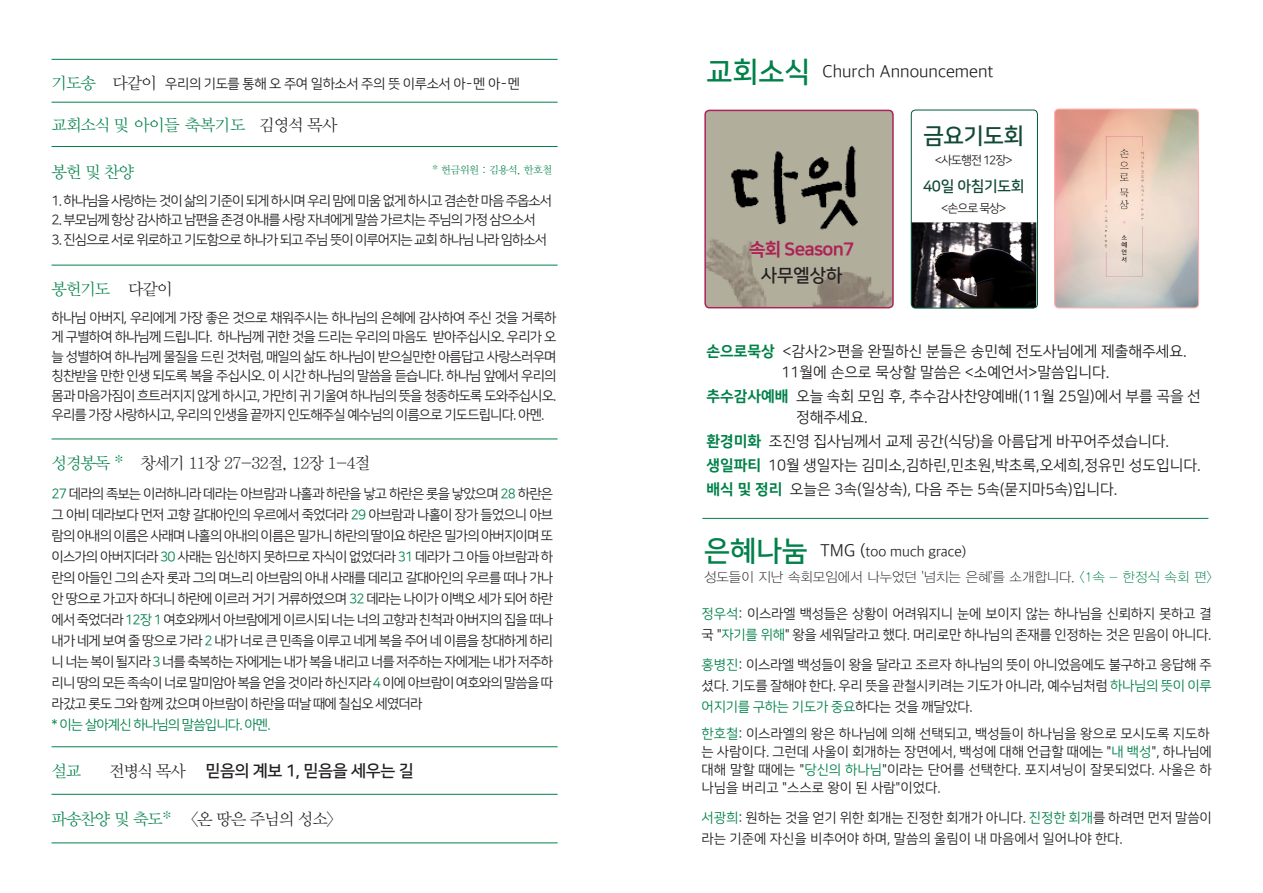
<style>
.page{position:relative;width:1263px;height:893px;background:#fff}
.page>*{position:absolute;margin:0;border:0;box-sizing:border-box;transform-origin:0 0}
.t1{font:22.5px "Nanum Square OTFB";letter-spacing:-.02em;color:#124a36}
.t2{font:300 18px "Apple SD Gothic Neo";color:#231f20}
.t3{font:18px "Nanum Square OTFEB";letter-spacing:-.04em;color:#ac2356}
.t4{font:18px "Nanum Square OTFB";color:#231f20}
.t5{font:16.5px "YDIY Mj O320";letter-spacing:-.065em;color:#231f20}
.t6{font:16.5px "YDIY Mj O320";letter-spacing:-.065em;color:#018149}
.t7{font:16.5px "Nanum Square OTFB";letter-spacing:-.025em;color:#231f20}
.t8{font:15px/21px "Nanum Square OTFR";color:#231f20}
.t9{font:300 15px "Apple SD Gothic Neo";color:#231f20}
.t10{font:15px "Nanum Square OTFB";letter-spacing:-.02em;color:#124a36}
.t11{font:13.5px/21px "Nanum Square OTFR";letter-spacing:-.02em;color:#231f20;text-align:justify}
.t12{font:13.5px "Nanum Square OTFR";letter-spacing:-.07em;color:#231f20}
.t13{font:13.5px/21px "Nanum Square OTFR";color:#231f20}
.t14{font:13.5px "YDIYGO310";color:#231f20}
.t15{font:13.5px "Nanum Square OTFR";letter-spacing:-.06em;color:#018149}
.t16{font:12px "Nanum Square OTFR";letter-spacing:-.08em;color:#231f20}
.t17{font:10.5px "YDIY Mj O320";letter-spacing:-.05em;color:#018149}
.s1{font-family:"YDIY Mj O320";font-size:16.5px;color:#018149}
.s2{font-family:"YDIY Mj O320";font-size:16.5px}
.s3{color:#231f20}
.s4{color:#018149}
.s5{font-family:"YDIY Mj O320"}
.s6{font-family:"Nanum Square OTFB";font-weight:400;font-size:28.5px;color:#018149}
.s7{font-family:"Nanum Square OTFEB";color:#018149}
.s8{font-size:18px}
</style>
<div class="page">
<hr style="left:52px;top:843px;width:506px;height:1px;background:#018149">
<hr style="left:52px;top:794px;width:506px;height:1px;background:#018149">
<hr style="left:52px;top:746px;width:506px;height:1px;background:#018149">
<hr style="left:52px;top:59px;width:506px;height:1px;background:#018149">
<hr style="left:52px;top:146px;width:506px;height:1px;background:#018149">
<hr style="left:52px;top:102px;width:506px;height:1px;background:#018149">
<hr style="left:52px;top:265px;width:506px;height:1px;background:#018149">
<hr style="left:52px;top:439px;width:506px;height:1px;background:#018149">
<img style="left:911px;top:222px;width:125px;height:86px">
<div style="left:911px;top:110px;width:127px;height:198px;border:1px solid #00593b;border-radius:4px"></div>
<img style="left:707px;top:113px;width:186px;height:195px">
<div style="left:704px;top:110px;width:190px;height:198px;border:2px solid #ac2356;border-radius:4px"></div>
<hr style="left:702px;top:518px;width:506px;height:1px;background:#018149">
<img style="left:1055px;top:109px;width:143px;height:199px">
<div style="left:1054px;top:109px;width:145px;height:199px;border:1px solid #ffadad;border-radius:4px"></div>
<p class="t11" style="left:52px;top:73px;width:470px"><span class="s1">기도송</span> <span class="s2">다같이</span> 우리의 기도를 통해 오 주여 일하소서 주의 뜻 이루소서 아-멘 아-멘</p>
<p class="t6" style="left:52px;top:116px;width:287px">교회소식 및 아이들 축복기도 <span class="s3">김영석 목사</span></p>
<p class="t6" style="left:52px;top:164px;width:84px">봉헌 및 찬양</p>
<p class="t12" style="left:52px;top:194px;width:502px">1. 하나님을 사랑하는 것이 삶의 기준이 되게 하시며 우리 맘에 미움 없게 하시고 겸손한 마음 주옵소서</p>
<p class="t12" style="left:52px;top:213px;width:486px">2. 부모님께 항상 감사하고 남편을 존경 아내를 사랑 자녀에게 말씀 가르치는 주님의 가정 삼으소서</p>
<p class="t12" style="left:52px;top:233px;width:497px">3. 진심으로 서로 위로하고 기도함으로 하나가 되고 주님 뜻이 이루어지는 교회 하나님 나라 임하소서</p>
<p class="t17" style="left:432px;top:165px;width:121px">* 헌금위원 : 김용석, 한호철</p>
<p class="t6" style="left:52px;top:280px;width:122px">봉헌기도 <span class="s3">다같이</span></p>
<p class="t11" style="left:52px;top:308px;width:506px;line-height:19.5px">하나님 아버지, 우리에게 가장 좋은 것으로 채워주시는 하나님의 은혜에 감사하여 주신 것을 거룩하 게 구별하여 하나님께 드립니다. 하나님께 귀한 것을 드리는 우리의 마음도 받아주십시오. 우리가 오 늘 성별하여 하나님께 물질을 드린 것처럼, 매일의 삶도 하나님이 받으실만한 아름답고 사랑스러우며 칭찬받을 만한 인생 되도록 복을 주십시오. 이 시간 하나님의 말씀을 듣습니다. 하나님 앞에서 우리의 몸과 마음가짐이 흐트러지지 않게 하시고, 가만히 귀 기울여 하나님의 뜻을 청종하도록 도와주십시오. 우리를 가장 사랑하시고, 우리의 인생을 끝까지 인도해주실 예수님의 이름으로 기도드립니다. 아멘.</p>
<p class="t5" style="left:52px;top:454px;width:320px"><span class="s4">성경봉독 *</span> 창세기 11장 27-32절, 12장 1-4절</p>
<p class="t11" style="left:52px;top:484px;width:503px"><span class="s4">27</span> 데라의 족보는 이러하니라 데라는 아브람과 나홀과 하란을 낳고 하란은 롯을 낳았으며 <span class="s4">28</span> 하란은 그 아비 데라보다 먼저 고향 갈대아인의 우르에서 죽었더라 <span class="s4">29</span> 아브람과 나홀이 장가 들었으니 아브 람의 아내의 이름은 사래며 나홀의 아내의 이름은 밀가니 하란의 딸이요 하란은 밀가의 아버지이며 또 이스가의 아버지더라 <span class="s4">30</span> 사래는 임신하지 못하므로 자식이 없었더라 <span class="s4">31</span> 데라가 그 아들 아브람과 하 란의 아들인 그의 손자 롯과 그의 며느리 아브람의 아내 사래를 데리고 갈대아인의 우르를 떠나 가나 안 땅으로 가고자 하더니 하란에 이르러 거기 거류하였으며 <span class="s4">32</span> 데라는 나이가 이백오 세가 되어 하란 에서 죽었더라 <span class="s4">12장 1</span> 여호와께서 아브람에게 이르시되 너는 너의 고향과 친척과 아버지의 집을 떠나 내가 네게 보여 줄 땅으로 가라 <span class="s4">2</span> 내가 너로 큰 민족을 이루고 네게 복을 주어 네 이름을 창대하게 하리 니 너는 복이 될지라 <span class="s4">3</span> 너를 축복하는 자에게는 내가 복을 내리고 너를 저주하는 자에게는 내가 저주하 리니 땅의 모든 족속이 너로 말미암아 복을 얻을 것이라 하신지라 <span class="s4">4</span> 이에 아브람이 여호와의 말씀을 따 라갔고 롯도 그와 함께 갔으며 아브람이 하란을 떠날 때에 칠십오 세였더라</p>
<p class="t15" style="left:52px;top:718px;width:221px">* 이는 살아계신 하나님의 말씀입니다. 아멘.</p>
<p class="t6" style="left:52px;top:763px;width:31px">설교</p>
<p class="t7" style="left:109px;top:762px;width:306px"><span class="s5">전병식 목사</span> 믿음의 계보 1, 믿음을 세우는 길</p>
<p class="t5" style="left:52px;top:811px;width:285px"><span class="s4">파송찬양 및 축도*</span> &lt;온 땅은 주님의 성소&gt;</p>
<p class="t2" style="left:707px;top:62px;width:289px"><span class="s6">교회소식</span> Church Announcement</p>
<p class="t3" style="left:749px;top:240px;width:107px">속회 Season7</p>
<p class="t4" style="left:761px;top:266px;width:83px">사무엘상하</p>
<p class="t1" style="left:923px;top:124px;width:102px">금요기도회</p>
<p class="t16" style="left:935px;top:154px;width:79px">&lt;사도행전 12장&gt;</p>
<p class="t10" style="left:923px;top:178px;width:103px">40일 아침기도회</p>
<p class="t16" style="left:941px;top:202px;width:67px">&lt;손으로 묵상&gt;</p>
<p class="t8" style="left:707px;top:341px;width:482px"><span class="s7">손으로묵상</span> &lt;감사2&gt;편을 완필하신 분들은 송민혜 전도사님에게 제출해주세요.</p>
<p class="t8" style="left:782px;top:362px;width:329px">11월에 손으로 묵상할 말씀은 &lt;소예언서&gt;말씀입니다.</p>
<p class="t8" style="left:796px;top:386px;width:406px;text-indent:-89px"><span class="s7">추수감사예배</span> 오늘 속회 모임 후, 추수감사찬양예배(11월 25일)에서 부를 곡을 선 정해주세요.</p>
<p class="t8" style="left:707px;top:431px;width:464px"><span class="s7">환경미화</span> 조진영 집사님께서 교제 공간(식당)을 아름답게 바꾸어주셨습니다.</p>
<p class="t8" style="left:707px;top:455px;width:496px"><span class="s7">생일파티</span> 10월 생일자는 김미소,김하린,민초원,박초록,오세희,정유민 성도입니다.</p>
<p class="t8" style="left:707px;top:479px;width:412px"><span class="s7">배식 및 정리</span> 오늘은 3속(일상속), 다음 주는 5속(묻지마5속)입니다.</p>
<p class="t9" style="left:704px;top:544px;width:264px"><span class="s6">은혜나눔</span> <span class="s8">TMG (</span>too much grace)</p>
<p class="t14" style="left:704px;top:570px;width:509px">성도들이 지난 속회모임에서 나누었던 '넘치는 은혜'를 소개합니다. <span class="s4">&lt;1속 - 한정식 속회 편&gt;</span></p>
<p class="t11" style="left:702px;top:604px;width:512px"><span class="s4">정우석</span>: 이스라엘 백성들은 상황이 어려워지니 눈에 보이지 않는 하나님을 신뢰하지 못하고 결 국 "<span class="s4">자기를 위해</span>" 왕을 세워달라고 했다. 머리로만 하나님의 존재를 인정하는 것은 믿음이 아니다.</p>
<p class="t11" style="left:702px;top:655px;width:512px"><span class="s4">홍병진</span>: 이스라엘 백성들이 왕을 달라고 조르자 하나님의 뜻이 아니었음에도 불구하고 응답해 주 셨다. 기도를 잘해야 한다. 우리 뜻을 관철시키려는 기도가 아니라, 예수님처럼 <span class="s4">하나님의 뜻이 이루 어지기를 구하는 기도가 중요</span>하다는 것을 깨달았다.</p>
<p class="t13" style="left:702px;top:724px;width:510px"><span class="s4">한호철</span>: 이스라엘의 왕은 하나님에 의해 선택되고, 백성들이 하나님을 왕으로 모시도록 지도하</p>
<p class="t11" style="left:702px;top:743px;width:512px;line-height:18px">는 사람이다. 그런데 사울이 회개하는 장면에서, 백성에 대해 언급할 때에는 "<span class="s4">내 백성</span>", 하나님에 대해 말할 때에는 "<span class="s4">당신의 하나님</span>"이라는 단어를 선택한다. 포지셔닝이 잘못되었다. 사울은 하 나님을 버리고 "스스로 왕이 된 사람"이었다.</p>
<p class="t13" style="left:702px;top:808px;width:512px"><span class="s4">서광희</span>: 원하는 것을 얻기 위한 회개는 진정한 회개가 아니다. <span class="s4">진정한 회개</span>를 하려면 먼저 말씀이 라는 기준에 자신을 비추어야 하며, 말씀의 울림이 내 마음에서 일어나야 한다.</p>
</div>
